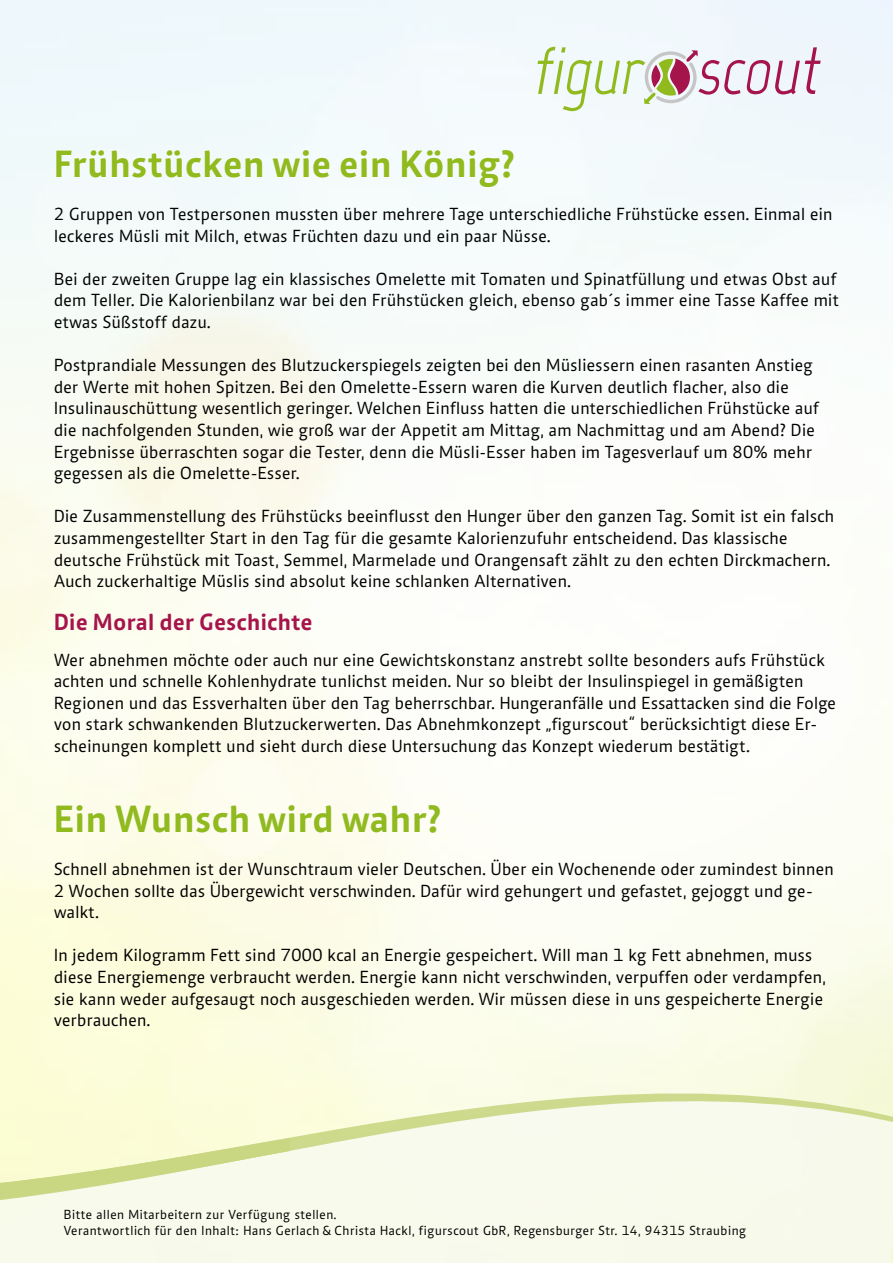
<style>
.page{position:relative;width:893px;height:1263px;background:#fff}
.page>*{position:absolute;margin:0;border:0;box-sizing:border-box;transform-origin:0 0}
.t1{font:700 39px "Caput";letter-spacing:.025em;color:#90ba1e}
.t2{font:700 24px "Caput";letter-spacing:.025em;color:#a5144b}
.t3{font:18px/21.6px "Caput";letter-spacing:.025em;color:#000}
.t4{font:13.5px/16.2px "Caput";letter-spacing:.045em;color:#000}
</style>
<div class="page">
<div style="left:0;top:1212px;width:893px;height:51px;background:#f8faeb"></div>
<svg style="left:0;top:1093px;width:893px;height:119px;background:#f5f8e1"></svg>
<svg style="left:0;top:1138px;width:290px;height:73px;background:#eff3cd"></svg>
<svg style="left:537px;top:47px;width:284px;height:64px"></svg>
<svg style="left:56px;top:149px;width:207px;height:29px"></svg>
<svg style="left:272px;top:149px;width:58px;height:29px"></svg>
<svg style="left:340px;top:149px;width:50px;height:29px"></svg>
<div style="left:401px;top:149px;width:113px;height:56px;background:#f5fbfb"></div>
<svg style="left:56px;top:804px;width:49px;height:28px"></svg>
<svg style="left:114px;top:804px;width:135px;height:29px"></svg>
<svg style="left:258px;top:804px;width:74px;height:29px"></svg>
<div style="left:341px;top:804px;width:100px;height:56px;background:#fdfdf2"></div>
<h1 class="t1" style="left:54px;top:140px;width:462px">Frühstücken wie ein König?</h1>
<p class="t3" style="left:54px;top:203px;width:780px">2 Gruppen von Testpersonen mussten über mehrere Tage unterschiedliche Frühstücke essen. Einmal ein leckeres Müsli mit Milch, etwas Früchten dazu und ein paar Nüsse.</p>
<p class="t3" style="left:54px;top:268px;width:786px">Bei der zweiten Gruppe lag ein klassisches Omelette mit Tomaten und Spinatfüllung und etwas Obst auf dem Teller. Die Kalorienbilanz war bei den Frühstücken gleich, ebenso gab´s immer eine Tasse Kaffee mit etwas Süßstoff dazu.</p>
<p class="t3" style="left:54px;top:355px;width:766px">Postprandiale Messungen des Blutzuckerspiegels zeigten bei den Müsliessern einen rasanten Anstieg der Werte mit hohen Spitzen. Bei den Omelette-Essern waren die Kurven deutlich flacher, also die Insulinauschüttung wesentlich geringer. Welchen Einfluss hatten die unterschiedlichen Frühstücke auf die nachfolgenden Stunden, wie groß war der Appetit am Mittag, am Nachmittag und am Abend? Die Ergebnisse überraschten sogar die Tester, denn die Müsli-Esser haben im Tagesverlauf um 80% mehr gegessen als die Omelette-Esser.</p>
<p class="t3" style="left:54px;top:506px;width:782px">Die Zusammenstellung des Frühstücks beeinflusst den Hunger über den ganzen Tag. Somit ist ein falsch zusammengestellter Start in den Tag für die gesamte Kalorienzufuhr entscheidend. Das klassische deutsche Frühstück mit Toast, Semmel, Marmelade und Orangensaft zählt zu den echten Dirckmachern.<br>Auch zuckerhaltige Müslis sind absolut keine schlanken Alternativen.</p>
<h2 class="t2" style="left:54px;top:607px;width:260px">Die Moral der Geschichte</h2>
<p class="t3" style="left:54px;top:649px;width:783px">Wer abnehmen möchte oder auch nur eine Gewichtskonstanz anstrebt sollte besonders aufs Frühstück achten und schnelle Kohlenhydrate tunlichst meiden. Nur so bleibt der Insulinspiegel in gemäßigten Regionen und das Essverhalten über den Tag beherrschbar. Hungeranfälle und Essattacken sind die Folge von stark schwankenden Blutzuckerwerten. Das Abnehmkonzept „figurscout“ berücksichtigt diese Er&shy;scheinungen komplett und sieht durch diese Untersuchung das Konzept wiederum bestätigt.</p>
<h1 class="t1" style="left:54px;top:795px;width:388px">Ein Wunsch wird wahr?</h1>
<p class="t3" style="left:54px;top:858px;width:781px">Schnell abnehmen ist der Wunschtraum vieler Deutschen. Über ein Wochenende oder zumindest binnen<br>2 Wochen sollte das Übergewicht verschwinden. Dafür wird gehungert und gefastet, gejoggt und ge&shy;walkt.</p>
<p class="t3" style="left:54px;top:945px;width:773px">In jedem Kilogramm Fett sind 7000 kcal an Energie gespeichert. Will man 1 kg Fett abnehmen, muss diese Energiemenge verbraucht werden. Energie kann nicht verschwinden, verpuffen oder verdampfen, sie kann weder aufgesaugt noch ausgeschieden werden. Wir müssen diese in uns gespeicherte Energie verbrauchen.</p>
<p class="t4" style="left:64px;top:1206px;width:684px">Bitte allen Mitarbeitern zur Verfügung stellen.<br>Verantwortlich für den Inhalt: Hans Gerlach &amp; Christa Hackl, figurscout GbR, Regensburger Str. 14, 94315 Straubing</p>
</div>
